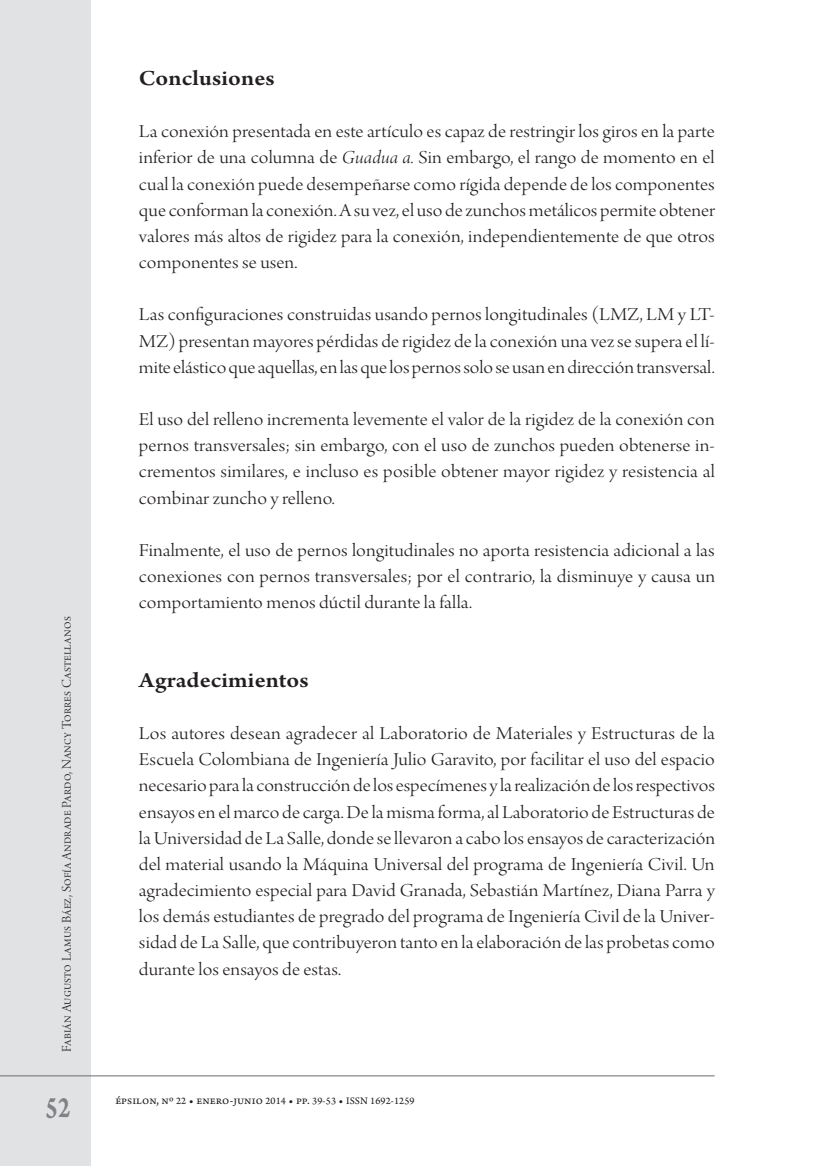
<style>
.page{position:relative;width:819px;height:1166px;background:#fff}
.page>*{position:absolute;margin:0;border:0;box-sizing:border-box;transform-origin:0 0}
.t1{font:31.5px "Arno Pro Smbd Caption";color:#808285;scale:.75 1}
.t2{font:600 22.75px "Arno Pro";letter-spacing:.005em;color:#231f20;scale:1.1 1}
.t3{font:19.25px/26.1px "Arno Pro Light Display";letter-spacing:.005em;color:#231f20;text-align:justify;scale:1.1 1}
.t4{font:14px "Arno Pro Light Display";letter-spacing:.015em;color:#231f20}
.t5{font:12.25px "Arno Pro Sm Text";letter-spacing:.01em;color:#231f20}
.s1{font-family:"Arno Pro Light Italic Display"}
.s2{font-size:10.5px}
</style>
<div class="page">
<div style="left:0;top:0;width:91px;height:1166px;background:#e1e2e4"></div>
<hr style="left:0;top:1075px;width:714px;height:1px;background:#6c6d70">
<p class="t4" style="left:59px;top:1052px;width:437px;rotate:-90deg">Fabián Augusto Lamus Báez, Sofía Andrade Pardo, Nancy Torres Castellanos</p>
<p class="t2" style="left:139px;top:65px;width:125px">Conclusiones</p>
<p class="t3" style="left:139px;top:120px;width:525px">La conexión presentada en este artículo es capaz de restringir los giros en la parte inferior de una columna de <span class="s1">Guadua a.</span> Sin embargo, el rango de momento en el cual la conexión puede desempeñarse como rígida depende de los componentes que conforman la conexión. A su vez, el uso de zunchos metálicos permite obtener valores más altos de rigidez para la conexión, independientemente de que otros componentes se usen.</p>
<p class="t3" style="left:139px;top:303px;width:525px">Las configuraciones construidas usando pernos longitudinales (LMZ, LM y LT-MZ) presentan mayores pérdidas de rigidez de la conexión una vez se supera el lí&shy;mite elástico que aquellas, en las que los pernos solo se usan en dirección transversal.</p>
<p class="t3" style="left:139px;top:408px;width:525px">El uso del relleno incrementa levemente el valor de la rigidez de la conexión con pernos transversales; sin embargo, con el uso de zunchos pueden obtenerse in&shy;crementos similares, e incluso es posible obtener mayor rigidez y resistencia al combinar zuncho y relleno.</p>
<p class="t3" style="left:139px;top:538px;width:525px">Finalmente, el uso de pernos longitudinales no aporta resistencia adicional a las conexiones con pernos transversales; por el contrario, la disminuye y causa un comportamiento menos dúctil durante la falla.</p>
<p class="t2" style="left:139px;top:667px;width:156px">Agradecimientos</p>
<p class="t3" style="left:139px;top:721px;width:525px">Los autores desean agradecer al Laboratorio de Materiales y Estructuras de la Escuela Colombiana de Ingeniería Julio Garavito, por facilitar el uso del espacio necesario para la construcción de los especímenes y la realización de los respectivos ensayos en el marco de carga. De la misma forma, al Laboratorio de Estructuras de la Universidad de La Salle, donde se llevaron a cabo los ensayos de caracterización del material usando la Máquina Universal del programa de Ingeniería Civil. Un agradecimiento especial para David Granada, Sebastián Martínez, Diana Parra y los demás estudiantes de pregrado del programa de Ingeniería Civil de la Univer&shy;sidad de La Salle, que contribuyeron tanto en la elaboración de las probetas como durante los ensayos de estas.</p>
<h1 class="t1" style="left:46px;top:1088px;width:34px">52</h1>
<p class="t5" style="left:115px;top:1093px;width:301px">épsilon, nº <span class="s2">22</span> • enero-junio <span class="s2">2014</span> • pp. <span class="s2">39-53</span> • <span class="s2">ISSN 1692-1259</span></p>
</div>
